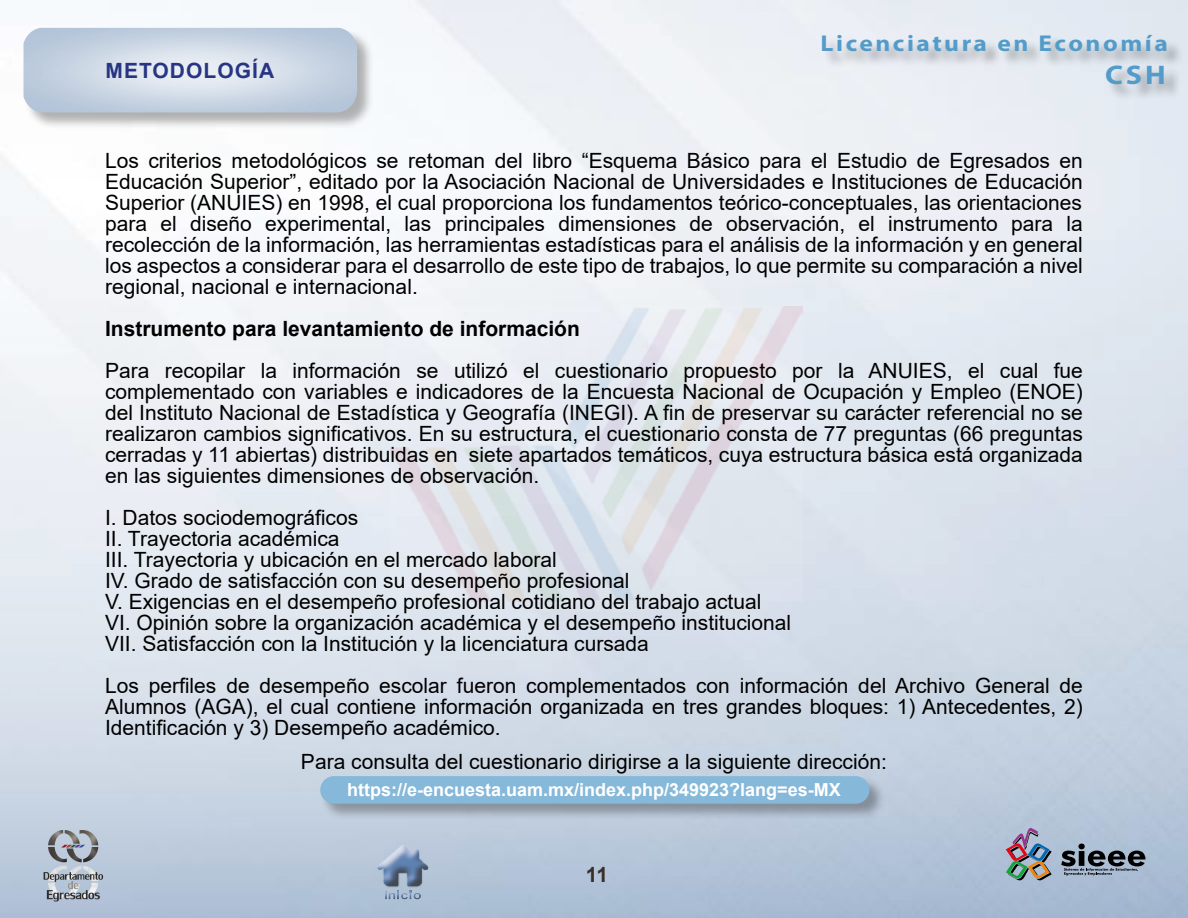
<style>
.page{position:relative;width:1188px;height:918px;background:#fff}
.page>*{position:absolute;margin:0;border:0;box-sizing:border-box;transform-origin:0 0}
.t1{font:700 27px "Myriad Pro";color:#539cca;scale:1.11 1}
.t2{font:700 22.95px "Myriad Pro";letter-spacing:.1em;color:#539cca;scale:1.11 1}
.t3{font:21px/21px "Arial";color:#000;text-align:justify}
.t4{font:700 21px "Arial";color:#000}
.t5{font:700 21px "Arial";letter-spacing:.05em;color:#283583}
.t6{font:700 21px "Arial";color:#383025}
.t7{font:700 18px "Arial";color:#fff}
</style>
<div class="page">
<img style="left:1px;top:1px;width:1187px;height:917px">
<img style="left:48px;top:830px;width:15px;height:15px">
<img style="left:65px;top:830px;width:33px;height:15px">
<svg style="left:44px;top:845px;width:59px;height:57px;background:#a2aab6"></svg>
<svg style="left:1006px;top:828px;width:46px;height:52px;background:#8e9099"></svg>
<svg style="left:1061px;top:844px;width:84px;height:31px;background:#6e7b89"></svg>
<img style="left:391px;top:307px;width:412px;height:295px">
<div style="left:25px;top:28px;width:349px;height:101px;background:#000;opacity:.3"></div>
<img style="left:23px;top:28px;width:334px;height:84px">
<div style="left:368px;top:836px;width:67px;height:69px;background:#bdcbdd"></div>
<div style="left:370px;top:844px;width:67px;height:64px;background:#000;opacity:.75"></div>
<div style="left:823px;top:34px;width:360px;height:66px;background:#000;opacity:.3"></div>
<div style="left:321px;top:777px;width:565px;height:43px;background:#000;opacity:.3"></div>
<div style="left:320px;top:776px;width:549px;height:28px;background:#85b8d9;border-radius:14px"></div>
<p class="t5" style="left:105px;top:55px;width:170px">METODOLOGÍA</p>
<p class="t2" style="left:821px;top:28px;width:314px">Licenciatura en Economía</p>
<p class="t1" style="left:1105px;top:57px;width:56px">CSH</p>
<p class="t3" style="left:105px;top:150px;width:979px">Los criterios metodológicos se retoman del libro “Esquema Básico para el Estudio de Egresados en Educación Superior”, editado por la Asociación Nacional de Universidades e Instituciones de Educación Superior (ANUIES) en 1998, el cual proporciona los fundamentos teórico-conceptuales, las orientaciones para el diseño experimental, las principales dimensiones de observación, el instrumento para la recolección de la información, las herramientas estadísticas para el análisis de la información y en general los aspectos a considerar para el desarrollo de este tipo de trabajos, lo que permite su comparación a nivel regional, nacional e internacional.</p>
<p class="t4" style="left:105px;top:314px;width:476px">Instrumento para levantamiento de información</p>
<p class="t3" style="left:105px;top:360px;width:979px">Para recopilar la información se utilizó el cuestionario propuesto por la ANUIES, el cual fue complementado con variables e indicadores de la Encuesta Nacional de Ocupación y Empleo (ENOE) del Instituto Nacional de Estadística y Geografía (INEGI). A fin de preservar su carácter referencial no se realizaron cambios significativos. En su estructura, el cuestionario consta de 77 preguntas (66 preguntas cerradas y 11 abiertas) distribuidas en siete apartados temáticos, cuya estructura básica está organizada en las siguientes dimensiones de observación.</p>
<p class="t3" style="left:105px;top:507px;width:688px;text-align:left">I. Datos sociodemográficos<br>II. Trayectoria académica<br>III. Trayectoria y ubicación en el mercado laboral<br>IV. Grado de satisfacción con su desempeño profesional<br>V. Exigencias en el desempeño profesional cotidiano del trabajo actual VI. Opinión sobre la organización académica y el desempeño institucional VII. Satisfacción con la Institución y la licenciatura cursada</p>
<p class="t3" style="left:105px;top:675px;width:979px">Los perfiles de desempeño escolar fueron complementados con información del Archivo General de Alumnos (AGA), el cual contiene información organizada en tres grandes bloques: 1) Antecedentes, 2)<br>Identificación y 3) Desempeño académico.</p>
<p class="t3" style="left:301px;top:751px;width:587px">Para consulta del cuestionario dirigirse a la siguiente dirección:</p>
<p class="t7" style="left:347px;top:777px;width:495px">https://e-encuesta.uam.mx/index.php/349923?lang=es-MX</p>
<p class="t6" style="left:586px;top:860px;width:24px">11</p>
</div>
